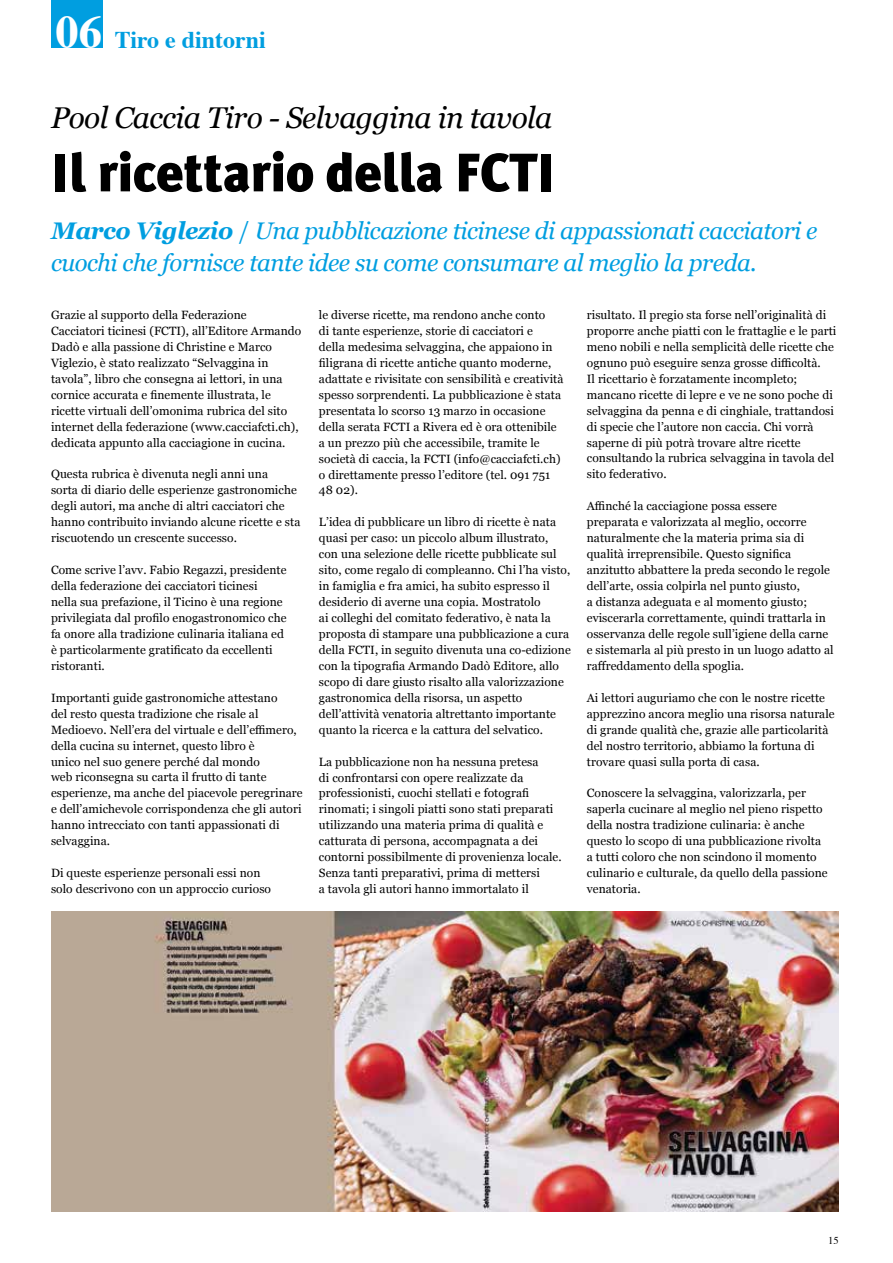
<style>
.page{position:relative;width:893px;height:1263px;background:#fff}
.page>*{position:absolute;margin:0;border:0;box-sizing:border-box;transform-origin:0 0}
.t1{font:900 54px "Meta Plus";letter-spacing:-.01em;color:#000}
.t2{font:italic 30px "Georgia";letter-spacing:-.02em;color:#000}
.t3{font:italic 24px/32px "Georgia";letter-spacing:-.02em;color:#009ee0}
.t4{font:700 24px "Times";color:#009ee0}
.t5{font:12px/15.9px "Georgia";letter-spacing:.005em;color:#000}
.t6{font:10.5px "Times";color:#000}
.s1{font-size:46.5px;color:#fff}
.s2{font-weight:700}
.s3{font-style:normal}
</style>
<div class="page">
<div style="left:51px;top:0;width:51px;height:48px;background:#009ee0"></div>
<img style="left:51px;top:911px;width:788px;height:301px">
<h3 class="t4" style="left:56px;top:17px;width:212px"><span class="s1">06</span> Tiro e dintorni</h3>
<h2 class="t2" style="left:51px;top:95px;width:503px">Pool Caccia Tiro - Selvaggina in tavola</h2>
<h1 class="t1" style="left:51px;top:141px;width:506px">Il ricettario della FCTI</h1>
<h3 class="t3" style="left:51px;top:214px;width:768px"><span class="s2">Marco Viglezio</span> <span class="s3">/</span> Una pubblicazione ticinese di appassionati cacciatori e cuochi che fornisce tante idee su come consumare al meglio la preda.</h3>
<p class="t5" style="left:51px;top:306px;width:252px">Grazie al supporto della Federazione Cacciatori ticinesi (FCTI), all’Editore Armando Dadò e alla passione di Christine e Marco Viglezio, è stato realizzato “Selvaggina in tavola”, libro che consegna ai lettori, in una cornice accurata e finemente illustrata, le ricette virtuali dell’omonima rubrica del sito internet della federazione (www.cacciafcti.ch), dedicata appunto alla cacciagione in cucina.</p>
<p class="t5" style="left:51px;top:466px;width:251px">Questa rubrica è divenuta negli anni una<br>sorta di diario delle esperienze gastronomiche degli autori, ma anche di altri cacciatori che hanno contribuito inviando alcune ricette e sta riscuotendo un crescente successo.</p>
<p class="t5" style="left:51px;top:561px;width:237px">Come scrive l’avv. Fabio Regazzi, presidente della federazione dei cacciatori ticinesi nella sua prefazione, il Ticino è una regione privilegiata dal profilo enogastronomico che fa onore alla tradizione culinaria italiana ed è particolarmente gratificato da eccellenti ristoranti.</p>
<p class="t5" style="left:51px;top:689px;width:253px">Importanti guide gastronomiche attestano<br>del resto questa tradizione che risale al Medioevo. Nell’era del virtuale e dell’effimero, della cucina su internet, questo libro è<br>unico nel suo genere perché dal mondo<br>web riconsegna su carta il frutto di tante esperienze, ma anche del piacevole peregrinare e dell’amichevole corrispondenza che gli autori hanno intrecciato con tanti appassionati di selvaggina.</p>
<p class="t5" style="left:51px;top:864px;width:222px">Di queste esperienze personali essi non solo descrivono con un approccio curioso</p>
<p class="t5" style="left:587px;top:306px;width:251px">risultato. Il pregio sta forse nell’originalità di proporre anche piatti con le frattaglie e le parti meno nobili e nella semplicità delle ricette che ognuno può eseguire senza grosse difficoltà.<br>Il ricettario è forzatamente incompleto; mancano ricette di lepre e ve ne sono poche di selvaggina da penna e di cinghiale, trattandosi di specie che l’autore non caccia. Chi vorrà saperne di più potrà trovare altre ricette consultando la rubrica selvaggina in tavola del sito federativo.</p>
<p class="t5" style="left:587px;top:498px;width:248px">Affinché la cacciagione possa essere<br>preparata e valorizzata al meglio, occorre naturalmente che la materia prima sia di qualità irreprensibile. Questo significa anzitutto abbattere la preda secondo le regole dell’arte, ossia colpirla nel punto giusto,<br>a distanza adeguata e al momento giusto; eviscerarla correttamente, quindi trattarla in osservanza delle regole sull’igiene della carne e sistemarla al più presto in un luogo adatto al raffreddamento della spoglia.</p>
<p class="t5" style="left:587px;top:689px;width:249px">Ai lettori auguriamo che con le nostre ricette apprezzino ancora meglio una risorsa naturale di grande qualità che, grazie alle particolarità del nostro territorio, abbiamo la fortuna di trovare quasi sulla porta di casa.</p>
<p class="t5" style="left:587px;top:785px;width:242px">Conoscere la selvaggina, valorizzarla, per saperla cucinare al meglio nel pieno rispetto della nostra tradizione culinaria: è anche questo lo scopo di una pubblicazione rivolta a tutti coloro che non scindono il momento culinario e culturale, da quello della passione venatoria.</p>
<p class="t5" style="left:319px;top:306px;width:246px">le diverse ricette, ma rendono anche conto<br>di tante esperienze, storie di cacciatori e<br>della medesima selvaggina, che appaiono in filigrana di ricette antiche quanto moderne, adattate e rivisitate con sensibilità e creatività spesso sorprendenti. La pubblicazione è stata presentata lo scorso 13 marzo in occasione della serata FCTI a Rivera ed è ora ottenibile a un prezzo più che accessibile, tramite le società di caccia, la FCTI (info@cacciafcti.ch) o direttamente presso l’editore (tel. 091 751<br>48 02).</p>
<p class="t5" style="left:319px;top:514px;width:253px">L’idea di pubblicare un libro di ricette è nata quasi per caso: un piccolo album illustrato,<br>con una selezione delle ricette pubblicate sul sito, come regalo di compleanno. Chi l’ha visto, in famiglia e fra amici, ha subito espresso il desiderio di averne una copia. Mostratolo<br>ai colleghi del comitato federativo, è nata la proposta di stampare una pubblicazione a cura della FCTI, in seguito divenuta una co-edizione con la tipografia Armando Dadò Editore, allo scopo di dare giusto risalto alla valorizzazione gastronomica della risorsa, un aspetto dell’attività venatoria altrettanto importante quanto la ricerca e la cattura del selvatico.</p>
<p class="t5" style="left:319px;top:753px;width:244px">La pubblicazione non ha nessuna pretesa<br>di confrontarsi con opere realizzate da professionisti, cuochi stellati e fotografi rinomati; i singoli piatti sono stati preparati utilizzando una materia prima di qualità e catturata di persona, accompagnata a dei contorni possibilmente di provenienza locale.<br>Senza tanti preparativi, prima di mettersi<br>a tavola gli autori hanno immortalato il</p>
<p class="t6" style="left:828px;top:1230px;width:12px">15</p>
</div>
